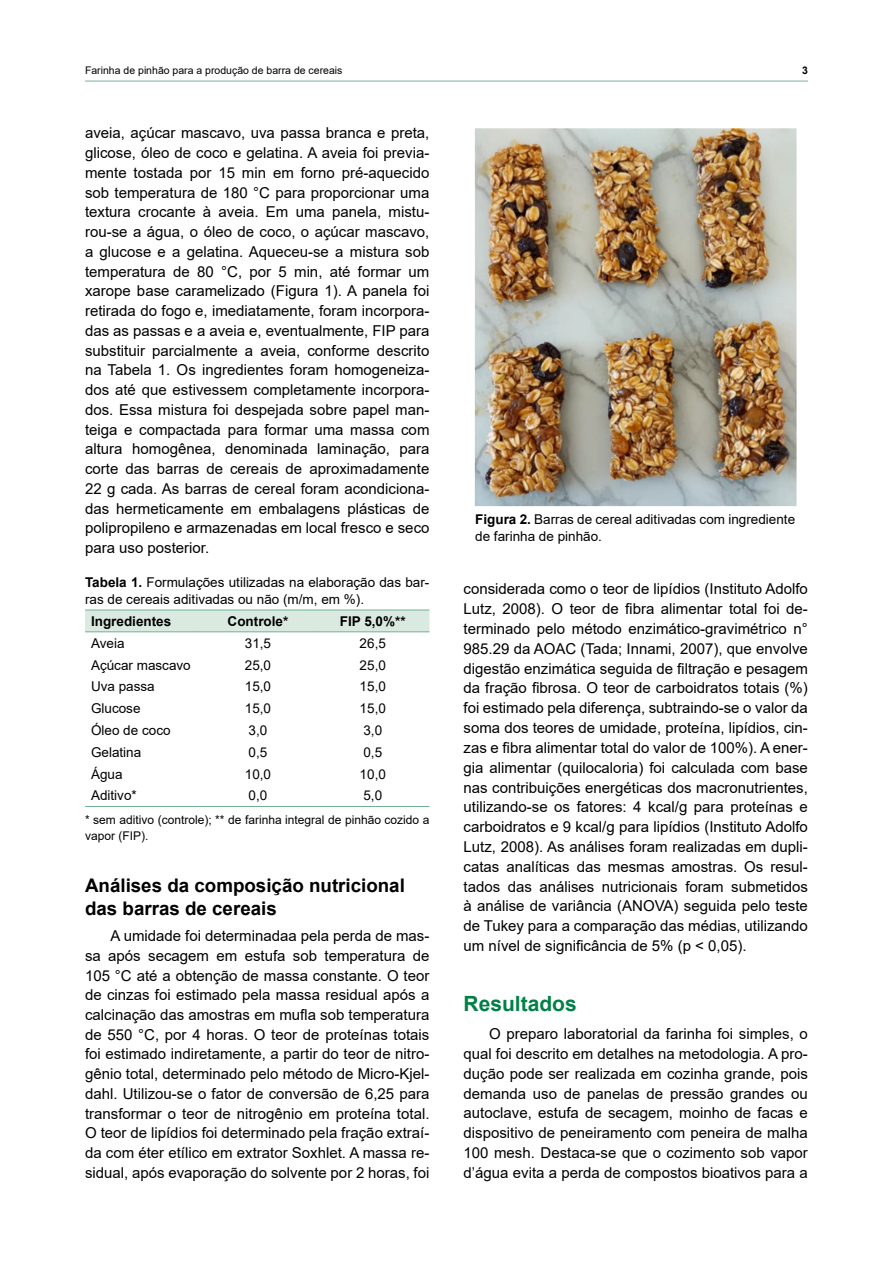
<style>
.page{position:relative;width:893px;height:1263px;background:#fff}
.page>*{position:absolute;margin:0;border:0;box-sizing:border-box;transform-origin:0 0}
.t1{font:700 21px "Arial";color:#008047}
.t2{font:700 18.75px/22.8px "Arial";color:#000}
.t3{font:15px/19.8px "Arial";color:#000;text-align:justify}
.t4{font:13.5px/16.8px "Arial";color:#000}
.t5{font:700 13.5px "Arial";color:#000}
.t6{font:12px/15.3px "Arial";color:#000}
.t7{font:10.5px "Arial";color:#000}
.t8{font:700 10.5px "Arial";color:#000}
.s1{font-weight:700}
</style>
<div class="page">
<hr style="left:85px;top:80px;width:723px;height:2px;background:#a4cbb7">
<div style="left:85px;top:611px;width:344px;height:21px;background:#dbeae1"></div>
<hr style="left:85px;top:610px;width:115px;height:1px;background:#70b191">
<hr style="left:200px;top:610px;width:116px;height:1px;background:#70b191">
<hr style="left:316px;top:610px;width:113px;height:1px;background:#70b191">
<hr style="left:85px;top:632px;width:115px;height:1px;background:#70b191">
<hr style="left:200px;top:632px;width:116px;height:1px;background:#70b191">
<hr style="left:316px;top:632px;width:113px;height:1px;background:#70b191">
<hr style="left:85px;top:806px;width:115px;height:1px;background:#70b191">
<hr style="left:200px;top:806px;width:116px;height:1px;background:#70b191">
<hr style="left:316px;top:806px;width:113px;height:1px;background:#70b191">
<img style="left:475px;top:128px;width:322px;height:378px">
<p class="t7" style="left:85px;top:63px;width:259px">Farinha de pinhão para a produção de barra de cereais</p>
<p class="t8" style="left:802px;top:62px;width:7px">3</p>
<p class="t3" style="left:85px;top:123px;width:346px">aveia, açúcar mascavo, uva passa branca e preta, glicose, óleo de coco e gelatina. A aveia foi previa&shy;mente tostada por 15 min em forno pré-aquecido sob temperatura de 180 °C para proporcionar uma textura crocante à aveia. Em uma panela, mistu&shy;rou-se a água, o óleo de coco, o açúcar mascavo, a glucose e a gelatina. Aqueceu-se a mistura sob temperatura de 80 °C, por 5 min, até formar um xarope base caramelizado (Figura 1). A panela foi retirada do fogo e, imediatamente, foram incorpora&shy;das as passas e a aveia e, eventualmente, FIP para substituir parcialmente a aveia, conforme descrito na Tabela 1. Os ingredientes foram homogeneiza&shy;dos até que estivessem completamente incorpora&shy;dos. Essa mistura foi despejada sobre papel man&shy;teiga e compactada para formar uma massa com altura homogênea, denominada laminação, para corte das barras de cereais de aproximadamente 22 g cada. As barras de cereal foram acondiciona&shy;das hermeticamente em embalagens plásticas de polipropileno e armazenadas em local fresco e seco para uso posterior.</p>
<p class="t4" style="left:85px;top:574px;width:346px"><span class="s1">Tabela 1.</span> Formulações utilizadas na elaboração das bar&shy;ras de cereais aditivadas ou não (m/m, em %).</p>
<p class="t5" style="left:91px;top:612px;width:82px">Ingredientes</p>
<p class="t5" style="left:228px;top:612px;width:62px">Controle*</p>
<p class="t5" style="left:340px;top:612px;width:67px">FIP 5,0%**</p>
<p class="t4" style="left:91px;top:634px;width:35px">Aveia</p>
<p class="t4" style="left:245px;top:634px;width:28px">31,5</p>
<p class="t4" style="left:360px;top:634px;width:28px">26,5</p>
<p class="t4" style="left:91px;top:656px;width:101px">Açúcar mascavo</p>
<p class="t4" style="left:245px;top:656px;width:28px">25,0</p>
<p class="t4" style="left:360px;top:656px;width:28px">25,0</p>
<p class="t4" style="left:91px;top:678px;width:65px">Uva passa</p>
<p class="t4" style="left:245px;top:678px;width:28px">15,0</p>
<p class="t4" style="left:360px;top:678px;width:28px">15,0</p>
<p class="t4" style="left:91px;top:700px;width:51px">Glucose</p>
<p class="t4" style="left:245px;top:700px;width:28px">15,0</p>
<p class="t4" style="left:360px;top:700px;width:28px">15,0</p>
<p class="t4" style="left:91px;top:722px;width:81px">Óleo de coco</p>
<p class="t4" style="left:249px;top:722px;width:20px">3,0</p>
<p class="t4" style="left:363px;top:722px;width:20px">3,0</p>
<p class="t4" style="left:91px;top:744px;width:52px">Gelatina</p>
<p class="t4" style="left:249px;top:744px;width:20px">0,5</p>
<p class="t4" style="left:363px;top:744px;width:20px">0,5</p>
<p class="t4" style="left:91px;top:765px;width:33px">Água</p>
<p class="t4" style="left:245px;top:765px;width:28px">10,0</p>
<p class="t4" style="left:360px;top:765px;width:28px">10,0</p>
<p class="t4" style="left:91px;top:787px;width:47px">Aditivo*</p>
<p class="t4" style="left:249px;top:787px;width:20px">0,0</p>
<p class="t4" style="left:363px;top:787px;width:20px">5,0</p>
<p class="t6" style="left:85px;top:812px;width:346px">* sem aditivo (controle); ** de farinha integral de pinhão cozido a vapor (FIP).</p>
<p class="t2" style="left:85px;top:874px;width:321px">Análises da composição nutricional das barras de cereais</p>
<p class="t3" style="left:85px;top:926px;width:346px;text-indent:26px">A umidade foi determinadaa pela perda de mas&shy;sa após secagem em estufa sob temperatura de 105 °C até a obtenção de massa constante. O teor de cinzas foi estimado pela massa residual após a calcinação das amostras em mufla sob temperatura de 550 °C, por 4 horas. O teor de proteínas totais foi estimado indiretamente, a partir do teor de nitro&shy;gênio total, determinado pelo método de Micro-Kjel&shy;dahl. Utilizou-se o fator de conversão de 6,25 para transformar o teor de nitrogênio em proteína total.<br>O teor de lipídios foi determinado pela fração extraí&shy;da com éter etílico em extrator Soxhlet. A massa re&shy;sidual, após evaporação do solvente por 2 horas, foi</p>
<p class="t4" style="left:475px;top:511px;width:321px"><span class="s1">Figura 2.</span> Barras de cereal aditivadas com ingrediente de farinha de pinhão.</p>
<p class="t3" style="left:463px;top:579px;width:346px">considerada como o teor de lipídios (Instituto Adolfo Lutz, 2008). O teor de fibra alimentar total foi de&shy;terminado pelo método enzimático-gravimétrico n° 985.29 da AOAC (Tada; Innami, 2007), que envolve digestão enzimática seguida de filtração e pesagem da fração fibrosa. O teor de carboidratos totais (%) foi estimado pela diferença, subtraindo-se o valor da soma dos teores de umidade, proteína, lipídios, cin&shy;zas e fibra alimentar total do valor de 100%). A ener&shy;gia alimentar (quilocaloria) foi calculada com base nas contribuições energéticas dos macronutrientes, utilizando-se os fatores: 4 kcal/g para proteínas e carboidratos e 9 kcal/g para lipídios (Instituto Adolfo Lutz, 2008). As análises foram realizadas em dupli&shy;catas analíticas das mesmas amostras. Os resul&shy;tados das análises nutricionais foram submetidos à análise de variância (ANOVA) seguida pelo teste de Tukey para a comparação das médias, utilizando um nível de significância de 5% (p &lt; 0,05).</p>
<h1 class="t1" style="left:463px;top:989px;width:115px">Resultados</h1>
<p class="t3" style="left:463px;top:1024px;width:346px;text-indent:26px">O preparo laboratorial da farinha foi simples, o qual foi descrito em detalhes na metodologia. A pro&shy;dução pode ser realizada em cozinha grande, pois demanda uso de panelas de pressão grandes ou autoclave, estufa de secagem, moinho de facas e dispositivo de peneiramento com peneira de malha 100 mesh. Destaca-se que o cozimento sob vapor d’água evita a perda de compostos bioativos para a</p>
</div>
